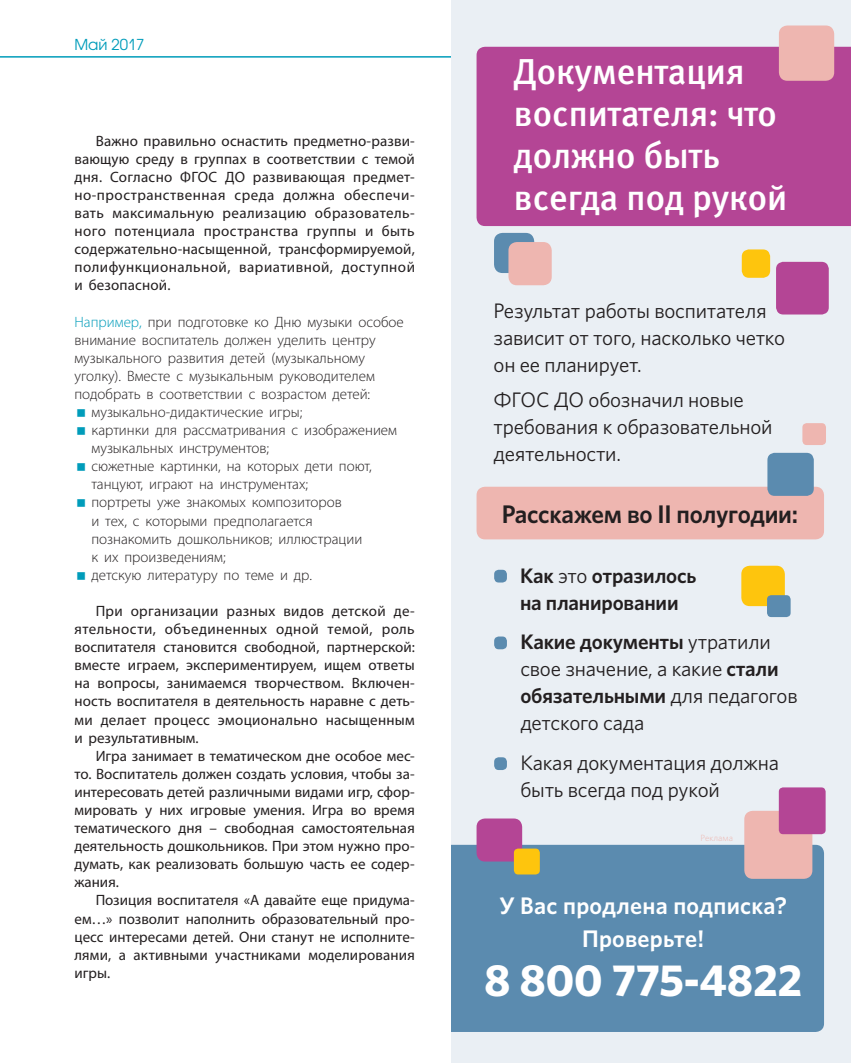
<style>
.page{position:relative;width:851px;height:1063px;background:#fff}
.page>*{position:absolute;margin:0;border:0;box-sizing:border-box;transform-origin:0 0}
.t1{font:700 45px "Whitney";letter-spacing:-.005em;color:#fff}
.t2{font:36px/42px "Meta Medium C";color:#fff}
.t3{font:600 25.5px "Whitney";letter-spacing:-.01em;color:#231f20}
.t4{font:600 24px/32.5px "Whitney";letter-spacing:.01em;color:#fff;text-align:center}
.t5{font:21px/27px "Whitney";letter-spacing:-.01em;color:#231f20}
.t6{font:600 21px/27px "Whitney";letter-spacing:-.01em;color:#231f20}
.t7{font:15px/18.1px "Myriad Pro";letter-spacing:.01em;color:#231f20;text-align:justify}
.t8{font:300 15px "Myriad Pro";color:#231f20}
.t9{font:15px "Avant Garde Gothic C";color:#009cba}
.t10{font:300 9px "Whitney";letter-spacing:.005em;color:#eeb6b0}
.s1{color:#009cba}
.s2{font-weight:400}
.s3{font-weight:600}
</style>
<div class="page">
<hr style="left:0;top:56px;width:850px;height:2px;background:#009cba">
<div style="left:451px;top:0;width:399px;height:1063px;background:#eaeff4"></div>
<div style="left:494px;top:570px;width:13px;height:13px;background:#5b8baf;border-radius:4px"></div>
<div style="left:494px;top:637px;width:13px;height:12px;background:#5b8baf;border-radius:4px"></div>
<div style="left:494px;top:757px;width:13px;height:13px;background:#5b8baf;border-radius:4px"></div>
<div style="left:476px;top:487px;width:347px;height:52px;background:#eeb6b0;border-radius:9px"></div>
<div style="left:451px;top:845px;width:372px;height:187px;background:#5b8baf"></div>
<div style="left:767px;top:453px;width:46px;height:43px;background:#5b8baf;border-radius:7px"></div>
<div style="left:741px;top:566px;width:43px;height:40px;background:#fec50d;border-radius:9px"></div>
<div style="left:776px;top:262px;width:52px;height:53px;background:#b44595;border-radius:7px"></div>
<div style="left:741px;top:249px;width:29px;height:29px;background:#fec50d;border-radius:7px"></div>
<div style="left:476px;top:47px;width:374px;height:179px;background:#b44595"></div>
<div style="left:778px;top:26px;width:56px;height:55px;background:#eeb6b0;border-radius:9px"></div>
<div style="left:494px;top:233px;width:40px;height:40px;background:#5b8baf;border-radius:9px"></div>
<div style="left:476px;top:819px;width:46px;height:43px;background:#b44595;border-radius:9px"></div>
<div style="left:508px;top:242px;width:43px;height:43px;background:#eeb6b0;border-radius:9px"></div>
<div style="left:744px;top:811px;width:68px;height:68px;background:#eeb6b0;border-radius:9px"></div>
<div style="left:766px;top:595px;width:24px;height:22px;background:#5b8baf;border-radius:4px"></div>
<div style="left:802px;top:423px;width:23px;height:22px;background:#eeb6b0;border-radius:4px"></div>
<div style="left:778px;top:787px;width:47px;height:47px;background:#b44595;border-radius:4px"></div>
<div style="left:514px;top:849px;width:25px;height:25px;background:#fec50d;border-radius:4px"></div>
<p class="t9" style="left:74px;top:35px;width:72px">Май 2017</p>
<p class="t7" style="left:74px;top:131px;width:342px;text-indent:21px">Важно правильно оснастить предметно-разви&shy;вающую среду в группах в соответствии с темой дня. Согласно ФГОС ДО развивающая предмет&shy;но-пространственная среда должна обеспечи&shy;вать максимальную реализацию образователь&shy;ного потенциала пространства группы и быть содержательно-насыщенной, трансформируемой, полифункциональной, вариативной, доступной и безопасной.</p>
<p class="t8" style="left:74px;top:313px;width:331px"><span class="s1">Например,</span> при подготовке ко Дню музыки особое</p>
<p class="t8" style="left:74px;top:331px;width:302px">внимание воспитатель должен уделить центру</p>
<p class="t8" style="left:74px;top:349px;width:292px">музыкального развития детей (музыкальному</p>
<p class="t8" style="left:74px;top:367px;width:302px">уголку). Вместе с музыкальным руководителем</p>
<p class="t8" style="left:74px;top:385px;width:297px">подобрать в соответствии с возрастом детей:</p>
<p class="t8" style="left:91px;top:403px;width:212px">музыкально-дидактические игры;</p>
<p class="t8" style="left:91px;top:421px;width:307px">картинки для рассматривания с изображением</p>
<p class="t8" style="left:91px;top:439px;width:179px">музыкальных инструментов;</p>
<p class="t8" style="left:91px;top:457px;width:282px">сюжетные картинки, на которых дети поют,</p>
<p class="t8" style="left:91px;top:475px;width:218px">танцуют, играют на инструментах;</p>
<p class="t8" style="left:91px;top:493px;width:252px">портреты уже знакомых композиторов</p>
<p class="t8" style="left:91px;top:512px;width:223px">и тех, с которыми предполагается</p>
<p class="t8" style="left:91px;top:530px;width:272px">познакомить дошкольников; иллюстрации</p>
<p class="t8" style="left:91px;top:548px;width:136px">к их произведениям;</p>
<p class="t8" style="left:91px;top:566px;width:222px">детскую литературу по теме и др.</p>
<p class="t7" style="left:74px;top:602px;width:342px;text-indent:21px">При организации разных видов детской де&shy;ятельности, объединенных одной темой, роль воспитателя становится свободной, партнерской: вместе играем, экспериментируем, ищем ответы на вопросы, занимаемся творчеством. Включен&shy;ность воспитателя в деятельность наравне с деть&shy;ми делает процесс эмоционально насыщенным и результативным.</p>
<p class="t7" style="left:74px;top:746px;width:342px;text-indent:21px">Игра занимает в тематическом дне особое мес&shy;то. Воспитатель должен создать условия, чтобы за&shy;интересовать детей различными видами игр, сфор&shy;мировать у них игровые умения. Игра во время тематического дня – свободная самостоятельная деятельность дошкольников. При этом нужно про&shy;думать, как реализовать большую часть ее содер&shy;жания.</p>
<p class="t7" style="left:74px;top:891px;width:342px;text-indent:21px">Позиция воспитателя «А давайте еще придума&shy;ем…» позволит наполнить образовательный про&shy;цесс интересами детей. Они станут не исполните&shy;лями, а активными участниками моделирования игры.</p>
<h2 class="t2" style="left:514px;top:51px;width:275px">Документация воспитателя: что должно быть всегда под рукой</h2>
<h3 class="t5" style="left:493px;top:296px;width:293px">Результат работы воспитателя зависит от того, насколько четко он ее планирует.</h3>
<h3 class="t5" style="left:493px;top:386px;width:280px">ФГОС ДО обозначил новые требования к образовательной деятельности.</h3>
<h3 class="t3" style="left:501px;top:497px;width:298px">Расскажем во II полугодии:</h3>
<h3 class="t6" style="left:520px;top:561px;width:178px">Как <span class="s2">это</span> отразилось на планировании</h3>
<h3 class="t5" style="left:520px;top:628px;width:279px"><span class="s3">Какие документы</span> утратили свое значение, а какие <span class="s3">стали обязательными</span> для педагогов детского сада</h3>
<h3 class="t5" style="left:520px;top:749px;width:260px">Какая документация должна быть всегда под рукой</h3>
<p class="t10" style="left:700px;top:832px;width:34px">Реклама</p>
<h3 class="t4" style="left:499px;top:889px;width:289px">У Вас продлена подписка?<br>Проверьте!</h3>
<h1 class="t1" style="left:484px;top:950px;width:319px">8 800 775-4822</h1>
</div>
